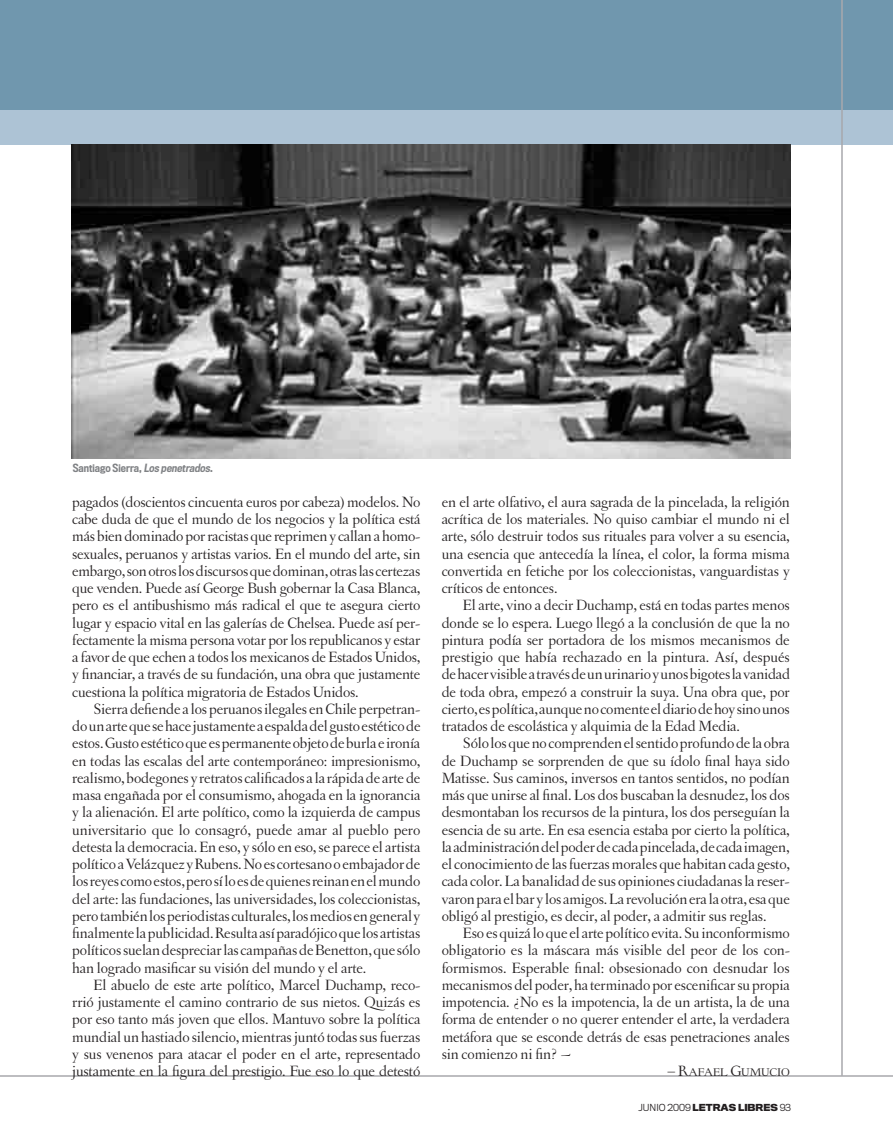
<style>
.page{position:relative;width:893px;height:1148px;background:#fff}
.page>*{position:absolute;margin:0;border:0;box-sizing:border-box;transform-origin:0 0}
.t1{font:15.75px/17.2px "Letras Oldstyle";letter-spacing:-.01em;color:#231f20;text-align:justify}
.t2{font:11.85px "Letras Oldstyle Expert";letter-spacing:-.015em;color:#231f20}
.t3{font:500 10.5px "Titling Gothic FB Cond";color:#808285}
.t4{font:700 9px "Titling Gothic FB Normal";color:#231f20}
.s1{font-style:italic}
.s2{font-size:15.75px}
.s3{font-weight:300}
</style>
<div class="page">
<div style="left:0;top:0;width:893px;height:110px;background:#7097ae"></div>
<div style="left:0;top:110px;width:893px;height:35px;background:#adc3d5"></div>
<hr style="left:0;top:1076px;width:893px;height:1px;background:#a8a9ad">
<hr style="left:842px;top:0;width:1px;height:1076px;background:#a8a9ad">
<img style="left:72px;top:145px;width:719px;height:314px">
<p class="t3" style="left:73px;top:462px;width:142px">Santiago Sierra, <span class="s1">Los penetrados</span>.</p>
<p class="t1" style="left:72px;top:493px;width:350px">pagados (doscientos cincuenta euros por cabeza) modelos. No cabe duda de que el mundo de los negocios y la política está más bien dominado por racistas que reprimen y callan a homo&shy;sexuales, peruanos y artistas varios. En el mundo del arte, sin embargo, son otros los discursos que dominan, otras las certezas que venden. Puede así George Bush gobernar la Casa Blanca, pero es el antibushismo más radical el que te asegura cierto lugar y espacio vital en las galerías de Chelsea. Puede así per&shy;fectamente la misma persona votar por los republicanos y estar a favor de que echen a todos los mexicanos de Estados Unidos, y financiar, a través de su fundación, una obra que justamente cuestiona la política migratoria de Estados Unidos.</p>
<p class="t1" style="left:72px;top:700px;width:350px;text-indent:21px">Sierra defiende a los peruanos ilegales en Chile perpetran&shy;do un arte que se hace justamente a espalda del gusto estético de estos. Gusto estético que es permanente objeto de burla e ironía en todas las escalas del arte contemporáneo: impresionismo, realismo, bodegones y retratos calificados a la rápida de arte de masa engañada por el consumismo, ahogada en la ignorancia y la alienación. El arte político, como la izquierda de campus universitario que lo consagró, puede amar al pueblo pero detesta la democracia. En eso, y sólo en eso, se parece el artista político a Velázquez y Rubens. No es cortesano o embajador de los reyes como estos, pero sí lo es de quienes reinan en el mundo del arte: las fundaciones, las universidades, los coleccionistas, pero también los periodistas culturales, los medios en general y finalmente la publicidad. Resulta así paradójico que los artistas políticos suelan despreciar las campañas de Benetton, que sólo han logrado masificar su visión del mundo y el arte.</p>
<p class="t1" style="left:72px;top:976px;width:350px;text-indent:21px">El abuelo de este arte político, Marcel Duchamp, reco&shy;rrió justamente el camino contrario de sus nietos. Quizás es por eso tanto más joven que ellos. Mantuvo sobre la política mundial un hastiado silencio, mientras juntó todas sus fuerzas y sus venenos para atacar el poder en el arte, representado justamente en la figura del prestigio. Fue eso lo que detestó</p>
<p class="t1" style="left:442px;top:493px;width:350px">en el arte olfativo, el aura sagrada de la pincelada, la religión acrítica de los materiales. No quiso cambiar el mundo ni el arte, sólo destruir todos sus rituales para volver a su esencia, una esencia que antecedía la línea, el color, la forma misma convertida en fetiche por los coleccionistas, vanguardistas y críticos de entonces.</p>
<p class="t1" style="left:442px;top:597px;width:350px;text-indent:21px">El arte, vino a decir Duchamp, está en todas partes menos donde se lo espera. Luego llegó a la conclusión de que la no pintura podía ser portadora de los mismos mecanismos de prestigio que había rechazado en la pintura. Así, después de hacer visible a través de un urinario y unos bigotes la vanidad de toda obra, empezó a construir la suya. Una obra que, por cierto, es política, aunque no comente el diario de hoy sino unos tratados de escolástica y alquimia de la Edad Media.</p>
<p class="t1" style="left:442px;top:735px;width:350px;text-indent:21px">Sólo los que no comprenden el sentido profundo de la obra de Duchamp se sorprenden de que su ídolo final haya sido Matisse. Sus caminos, inversos en tantos sentidos, no podían más que unirse al final. Los dos buscaban la desnudez, los dos desmontaban los recursos de la pintura, los dos perseguían la esencia de su arte. En esa esencia estaba por cierto la política, la administración del poder de cada pincelada, de cada imagen, el conocimiento de las fuerzas morales que habitan cada gesto, cada color. La banalidad de sus opiniones ciudadanas la reser&shy;varon para el bar y los amigos. La revolución era la otra, esa que obligó al prestigio, es decir, al poder, a admitir sus reglas.</p>
<p class="t1" style="left:442px;top:924px;width:350px;text-indent:21px">Eso es quizá lo que el arte político evita. Su inconformismo obligatorio es la máscara más visible del peor de los con&shy;formismos. Esperable final: obsesionado con desnudar los mecanismos del poder, ha terminado por escenificar su propia impotencia. ¿No es la impotencia, la de un artista, la de una forma de entender o no querer entender el arte, la verdadera metáfora que se esconde detrás de esas penetraciones anales sin comienzo ni fin? ~</p>
<p class="t2" style="left:667px;top:1066px;width:124px"><span class="s2">–</span> <span class="s2">R</span>AFAEL <span class="s2">G</span>UMUCIO</p>
<p class="t4" style="left:638px;top:1101px;width:154px"><span class="s3">JUNIO 2009</span> LETRAS LIBRES <span class="s3">93</span></p>
</div>
